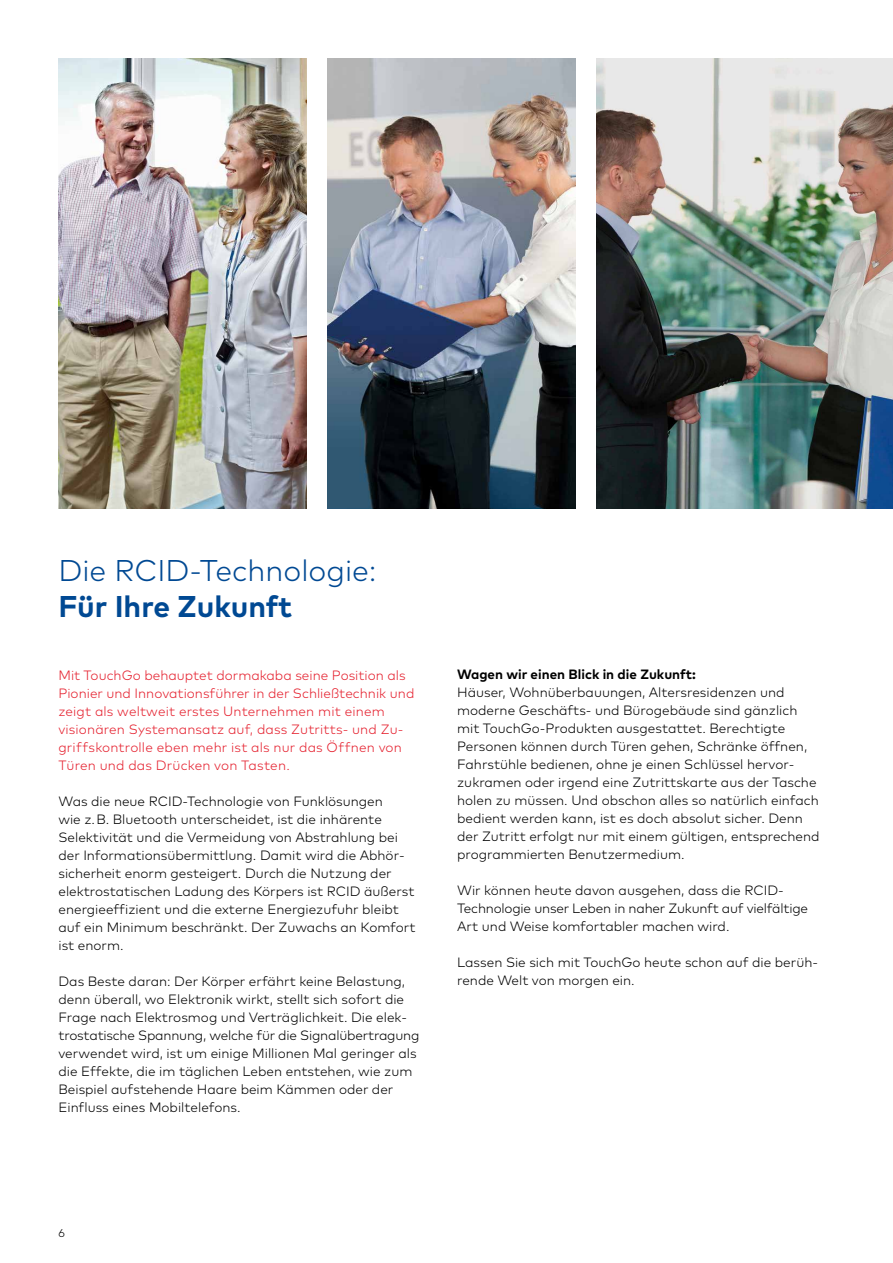
<style>
.page{position:relative;width:893px;height:1263px;background:#fff}
.page>*{position:absolute;margin:0;border:0;box-sizing:border-box;transform-origin:0 0}
.t1{font:300 30px "Mark Pro";color:#004993}
.t2{font:700 30px "Mark Pro";color:#004993}
.t3{font:300 13.5px/18px "Mark Pro";color:#000}
.t4{font:300 13.5px/18px "Mark Pro";letter-spacing:.01em;color:#e5202e}
.t5{font:700 13.5px "Mark Pro";color:#000}
.t6{font:300 11.25px "Mark Pro";color:#000}
</style>
<div class="page">
<img style="left:58px;top:58px;width:248px;height:450px">
<img style="left:327px;top:58px;width:248px;height:450px">
<img style="left:596px;top:58px;width:296px;height:450px">
<hr style="left:892px;top:760px;width:1px;height:503px;background:#e9e8e0">
<hr style="left:892px;top:58px;width:1px;height:450px;background:#e9e8e0">
<h1 class="t1" style="left:58px;top:547px;width:320px">Die RCID-Technologie:</h1>
<h1 class="t2" style="left:58px;top:583px;width:235px">Für Ihre Zukunft</h1>
<p class="t4" style="left:58px;top:665px;width:358px">Mit TouchGo behauptet dormakaba seine Position als Pionier und Innovationsführer in der Schließtechnik und zeigt als weltweit erstes Unternehmen mit einem visionären Systemansatz auf, dass Zutritts- und Zu&shy;griffskontrolle eben mehr ist als nur das Öffnen von Türen und das Drücken von Tasten.</p>
<p class="t3" style="left:58px;top:791px;width:359px">Was die neue RCID-Technologie von Funklösungen<br>wie z. B. Bluetooth unterscheidet, ist die inhärente Selektivität und die Vermeidung von Abstrahlung bei der Informationsübermittlung. Damit wird die Abhör&shy;sicherheit enorm gesteigert. Durch die Nutzung der elektrostatischen Ladung des Körpers ist RCID äußerst energieeffizient und die externe Energiezufuhr bleibt auf ein Minimum beschränkt. Der Zuwachs an Komfort ist enorm.</p>
<p class="t3" style="left:58px;top:971px;width:362px">Das Beste daran: Der Körper erfährt keine Belastung, denn überall, wo Elektronik wirkt, stellt sich sofort die Frage nach Elektrosmog und Verträglichkeit. Die elek&shy;trostatische Spannung, welche für die Signalübertragung verwendet wird, ist um einige Millionen Mal geringer als die Effekte, die im täglichen Leben entstehen, wie zum Beispiel aufstehende Haare beim Kämmen oder der Einfluss eines Mobiltelefons.</p>
<p class="t5" style="left:457px;top:664px;width:240px">Wagen wir einen Blick in die Zukunft:</p>
<p class="t3" style="left:457px;top:683px;width:364px">Häuser, Wohnüberbauungen, Altersresidenzen und moderne Geschäfts- und Bürogebäude sind gänzlich mit TouchGo-Produkten ausgestattet. Berechtigte Personen können durch Türen gehen, Schränke öffnen, Fahrstühle bedienen, ohne je einen Schlüssel hervor&shy;zukramen oder irgend eine Zutrittskarte aus der Tasche holen zu müssen. Und obschon alles so natürlich einfach bedient werden kann, ist es doch absolut sicher. Denn der Zutritt erfolgt nur mit einem gültigen, entsprechend programmierten Benutzermedium.</p>
<p class="t3" style="left:457px;top:881px;width:352px">Wir können heute davon ausgehen, dass die RCID-<br>Technologie unser Leben in naher Zukunft auf vielfältige<br>Art und Weise komfortabler machen wird.</p>
<p class="t3" style="left:457px;top:953px;width:362px">Lassen Sie sich mit TouchGo heute schon auf die berüh&shy;rende Welt von morgen ein.</p>
<p class="t6" style="left:58px;top:1224px;width:8px">6</p>
</div>
